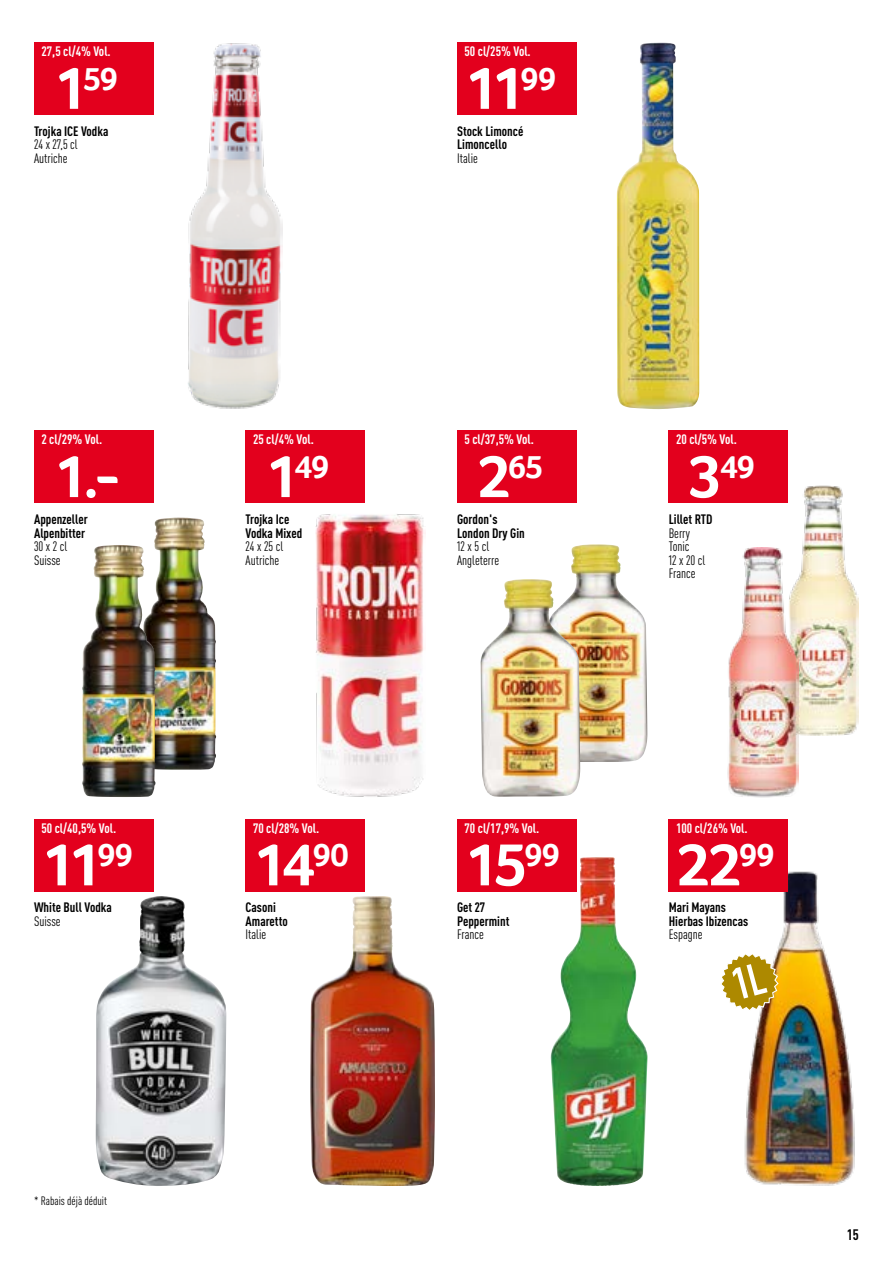
<style>
.page{position:relative;width:893px;height:1263px;background:#fff}
.page>*{position:absolute;margin:0;border:0;box-sizing:border-box;transform-origin:0 0}
.Preis_weiss{font:700 61.5px "Transgourmet";letter-spacing:-.09em;color:#fff}
.Preis_weiss-2{font:700 33.3px "Transgourmet";letter-spacing:-.035em;color:#fff}
.t1{font:700 condensed 15px "DINOT";color:#000}
.t2{font:700 condensed 13.5px/13.5px "DINOT";color:#000}
.Unit_weiss{font:700 condensed 13.5px "DINOT";color:#fff}
.t3{font:condensed 13.5px "DINOT";color:#000}
.t4{font:condensed 12px "DINOT";color:#000}
.s1{font-size:61.5px}
</style>
<div class="page">
<img style="left:571px;top:544px;width:76px;height:218px">
<img style="left:154px;top:518px;width:62px;height:252px">
<img style="left:188px;top:43px;width:94px;height:366px">
<img style="left:617px;top:43px;width:82px;height:366px">
<img style="left:96px;top:896px;width:130px;height:290px">
<img style="left:310px;top:896px;width:125px;height:290px">
<img style="left:550px;top:857px;width:97px;height:329px">
<img style="left:743px;top:871px;width:112px;height:315px">
<img style="left:82px;top:545px;width:74px;height:252px">
<img style="left:316px;top:514px;width:109px;height:283px">
<img style="left:480px;top:579px;width:100px;height:218px">
<img style="left:798px;top:486px;width:61px;height:249px">
<img style="left:727px;top:547px;width:71px;height:251px">
<div style="left:34px;top:43px;width:119px;height:72px;background:#e3001d"></div>
<div style="left:457px;top:43px;width:119px;height:72px;background:#e3001d"></div>
<div style="left:34px;top:819px;width:119px;height:72px;background:#e3001d"></div>
<div style="left:246px;top:819px;width:119px;height:72px;background:#e3001d"></div>
<div style="left:457px;top:819px;width:119px;height:72px;background:#e3001d"></div>
<div style="left:669px;top:819px;width:119px;height:72px;background:#e3001d"></div>
<div style="left:34px;top:431px;width:119px;height:72px;background:#e3001d"></div>
<div style="left:246px;top:431px;width:119px;height:72px;background:#e3001d"></div>
<div style="left:457px;top:431px;width:119px;height:72px;background:#e3001d"></div>
<div style="left:669px;top:431px;width:119px;height:72px;background:#e3001d"></div>
<svg style="left:721px;top:952px;width:58px;height:60px"></svg>
<p class="Unit_weiss" style="left:41px;top:43px;width:71px">27,5 cl/4% Vol.</p>
<p class="Unit_weiss" style="left:465px;top:43px;width:68px">50 cl/25% Vol.</p>
<p class="Preis_weiss-2" style="left:54px;top:59px;width:66px"><span class="s1">1</span>59</p>
<p class="Preis_weiss" style="left:465px;top:52px;width:93px">11<sup>99</sup></p>
<p class="t2" style="left:34px;top:124px;width:76px">Trojka ICE Vodka</p>
<p class="t3" style="left:34px;top:137px;width:45px">24 x 27,5 cl</p>
<p class="t3" style="left:34px;top:150px;width:35px">Autriche</p>
<p class="t2" style="left:457px;top:124px;width:68px">Stock Limoncé<br>Limoncello</p>
<p class="t3" style="left:457px;top:150px;width:22px">Italie</p>
<p class="Unit_weiss" style="left:41px;top:431px;width:62px">2 cl/29% Vol.</p>
<p class="Unit_weiss" style="left:253px;top:431px;width:62px">25 cl/4% Vol.</p>
<p class="Unit_weiss" style="left:465px;top:431px;width:71px">5 cl/37,5% Vol.</p>
<p class="Unit_weiss" style="left:676px;top:431px;width:62px">20 cl/5% Vol.</p>
<p class="Preis_weiss" style="left:54px;top:440px;width:69px">1.-</p>
<p class="Preis_weiss-2" style="left:265px;top:447px;width:65px"><span class="s1">1</span>49</p>
<p class="Preis_weiss-2" style="left:477px;top:447px;width:68px"><span class="s1">2</span>65</p>
<p class="Preis_weiss-2" style="left:688px;top:447px;width:68px"><span class="s1">3</span>49</p>
<p class="t2" style="left:34px;top:512px;width:55px">Appenzeller<br>Alpenbitter</p>
<p class="t3" style="left:34px;top:538px;width:35px">30 x 2 cl</p>
<p class="t3" style="left:34px;top:552px;width:28px">Suisse</p>
<p class="t2" style="left:246px;top:512px;width:58px">Trojka Ice<br>Vodka Mixed</p>
<p class="t3" style="left:246px;top:538px;width:39px">24 x 25 cl</p>
<p class="t3" style="left:246px;top:552px;width:35px">Autriche</p>
<p class="t2" style="left:457px;top:512px;width:69px">Gordon's<br>London Dry Gin</p>
<p class="t3" style="left:457px;top:538px;width:34px">12 x 5 cl</p>
<p class="t3" style="left:457px;top:552px;width:43px">Angleterre</p>
<p class="t2" style="left:669px;top:512px;width:45px">Lillet RTD</p>
<p class="t3" style="left:669px;top:525px;width:23px">Berry</p>
<p class="t3" style="left:669px;top:538px;width:22px">Tonic</p>
<p class="t3" style="left:669px;top:552px;width:38px">12 x 20 cl</p>
<p class="t3" style="left:669px;top:565px;width:28px">France</p>
<p class="Unit_weiss" style="left:41px;top:819px;width:76px">50 cl/40,5% Vol.</p>
<p class="Unit_weiss" style="left:253px;top:819px;width:68px">70 cl/28% Vol.</p>
<p class="Unit_weiss" style="left:465px;top:819px;width:76px">70 cl/17,9% Vol.</p>
<p class="Unit_weiss" style="left:676px;top:819px;width:73px">100 cl/26% Vol.</p>
<p class="Preis_weiss" style="left:42px;top:828px;width:93px">11<sup>99</sup></p>
<p class="Preis_weiss" style="left:253px;top:828px;width:97px">14<sup>90</sup></p>
<p class="Preis_weiss" style="left:465px;top:828px;width:97px">15<sup>99</sup></p>
<p class="Preis_weiss" style="left:676px;top:828px;width:100px">22<sup>99</sup></p>
<p class="t2" style="left:34px;top:900px;width:79px">White Bull Vodka</p>
<p class="t3" style="left:34px;top:913px;width:28px">Suisse</p>
<p class="t2" style="left:246px;top:900px;width:44px">Casoni<br>Amaretto</p>
<p class="t3" style="left:246px;top:927px;width:22px">Italie</p>
<p class="t2" style="left:457px;top:900px;width:54px">Get 27<br>Peppermint</p>
<p class="t3" style="left:457px;top:927px;width:28px">France</p>
<p class="t2" style="left:669px;top:900px;width:81px">Mari Mayans<br>Hierbas Ibizencas</p>
<p class="t3" style="left:669px;top:927px;width:35px">Espagne</p>
<p class="t4" style="left:34px;top:1194px;width:75px">* Rabais déjà déduit</p>
<p class="t1" style="left:847px;top:1226px;width:14px">15</p>
</div>
